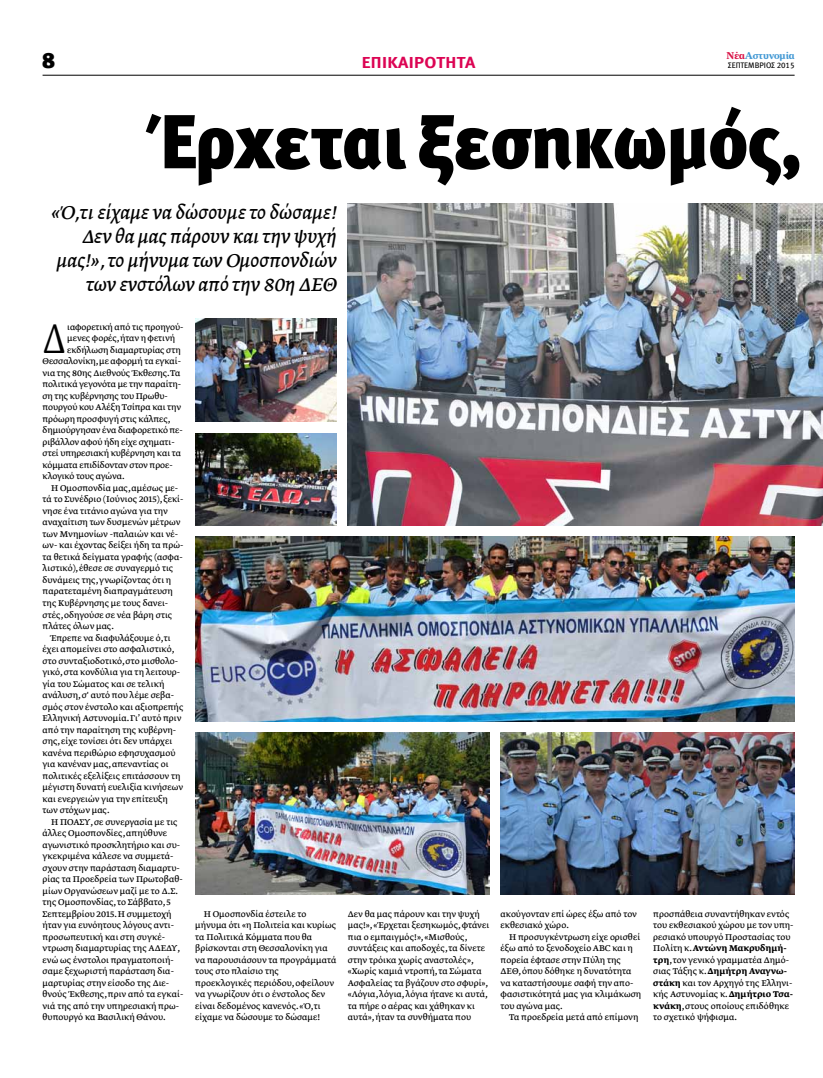
<style>
.page{position:relative;width:823px;height:1078px;background:#fff}
.page>*{position:absolute;margin:0;border:0;box-sizing:border-box;transform-origin:0 0}
.t1{font:76.2px "Meta Black Greek LF";letter-spacing:-.01em;color:#000}
.t2{font:49.5px "Greta Text GR Light Min";color:#000;scale:.8 1}
.t3{font:22px/24px "Greta Text GR Regular Ita Min";color:#000;text-align:right}
.t4{font:22px "Meta Black Greek LF";color:#000}
.t5{font:16px "Meta Bold Greek LF";letter-spacing:.02em;color:#dc0453;scale:1.1 1}
.t6{font:10px/11.5px "Greta Text GR Regular Min";color:#000}
.t7{font:700 10px "Farnham Dis Zou GR";color:#4198d4}
.t8{font:8px "Meta Book Greek LF";color:#000}
.s1{color:#d91448}
.s2{font-family:"Greta Text GR Bold Min"}
</style>
<div class="page">
<hr style="left:43px;top:75px;width:751px;height:1px;background:#000">
<img style="left:348px;top:204px;width:474px;height:321px">
<img style="left:195px;top:537px;width:599px;height:184px">
<img style="left:500px;top:732px;width:294px;height:162px">
<img style="left:195px;top:732px;width:294px;height:162px">
<img style="left:195px;top:318px;width:141px;height:104px">
<img style="left:195px;top:433px;width:141px;height:92px">
<p class="t4" style="left:43px;top:47px;width:14px">8</p>
<p class="t7" style="left:726px;top:49px;width:69px"><span class="s1">Νέα</span>Αστυνομία</p>
<p class="t5" style="left:362px;top:53px;width:104px">επικαιροτητα</p>
<p class="t8" style="left:727px;top:61px;width:68px">σεπτεμβριοσ 2015</p>
<p class="t1" style="left:160px;top:98px;width:643px">Έρχεται ξεσηκωμός,</p>
<p class="t3" style="left:51px;top:201px;width:287px">«Ό,τι είχαμε να δώσουμε το δώσαμε!<br>Δεν θα μας πάρουν και την ψυχή μας!», το μήνυμα των Ομοσπονδιών των ενστόλων από την 80η ΔΕΘ</p>
<p class="t2" style="left:43px;top:315px;width:31px">Δ</p>
<p class="t6" style="left:67px;top:321px;width:118px">ιαφορετική από τις προηγού-</p>
<p class="t6" style="left:67px;top:333px;width:109px">μενες φορές,ήταν η φετινή</p>
<p class="t6" style="left:67px;top:344px;width:115px">εκδήλωση διαμαρτυρίας στη</p>
<p class="t6" style="left:43px;top:356px;width:140px">Θεσσαλονίκη,με αφορμή τα εγκαί-</p>
<p class="t6" style="left:43px;top:367px;width:139px">νια της 80ης Διεθνούς Έκθεσης.Τα</p>
<p class="t6" style="left:43px;top:379px;width:140px">πολιτικά γεγονότα με την παραίτη-</p>
<p class="t6" style="left:43px;top:390px;width:127px">ση της κυβέρνησης του Πρωθυ-</p>
<p class="t6" style="left:43px;top:402px;width:140px">πουργού κου Αλέξη Τσίπρα και την</p>
<p class="t6" style="left:43px;top:413px;width:129px">πρόωρη προσφυγή στις κάλπες,</p>
<p class="t6" style="left:43px;top:425px;width:142px">δημιούργησαν ένα διαφορετικό πε-</p>
<p class="t6" style="left:43px;top:436px;width:133px">ριβάλλον αφού ήδη είχε σχηματι-</p>
<p class="t6" style="left:43px;top:448px;width:140px">στεί υπηρεσιακή κυβέρνηση και τα</p>
<p class="t6" style="left:43px;top:459px;width:132px">κόμματα επιδίδονταν στον προε-</p>
<p class="t6" style="left:43px;top:471px;width:84px">κλογικό τους αγώνα.</p>
<p class="t6" style="left:51px;top:482px;width:129px">Η Ομοσπονδία μας, αμέσως με-</p>
<p class="t6" style="left:43px;top:494px;width:142px">τά το Συνέδριο (Ιούνιος 2015), ξεκί-</p>
<p class="t6" style="left:43px;top:505px;width:127px">νησε ένα τιτάνιο αγώνα για την</p>
<p class="t6" style="left:43px;top:517px;width:139px">αναχαίτιση των δυσμενών μέτρων</p>
<p class="t6" style="left:43px;top:528px;width:137px">των Μνημονίων -παλαιών και νέ-</p>
<p class="t6" style="left:43px;top:540px;width:142px">ων- και έχοντας δείξει ήδη τα πρώ-</p>
<p class="t6" style="left:43px;top:551px;width:142px">τα θετικά δείγματα γραφής (ασφα-</p>
<p class="t6" style="left:43px;top:563px;width:132px">λιστικό),έθεσε σε συναγερμό τις</p>
<p class="t6" style="left:43px;top:574px;width:130px">δυνάμεις της, γνωρίζοντας ότι η</p>
<p class="t6" style="left:43px;top:586px;width:132px">παρατεταμένη διαπραγμάτευση</p>
<p class="t6" style="left:43px;top:597px;width:127px">της Κυβέρνησης με τους δανει-</p>
<p class="t6" style="left:43px;top:609px;width:131px">στές, οδηγούσε σε νέα βάρη στις</p>
<p class="t6" style="left:43px;top:620px;width:73px">πλάτες όλων μας.</p>
<p class="t6" style="left:51px;top:632px;width:121px">Έπρεπε να διαφυλάξουμε ό,τι</p>
<p class="t6" style="left:43px;top:643px;width:133px">έχει απομείνει στο ασφαλιστικό,</p>
<p class="t6" style="left:43px;top:655px;width:137px">στο συνταξιοδοτικό, στο μισθολο-</p>
<p class="t6" style="left:43px;top:666px;width:139px">γικό, στα κονδύλια για τη λειτουρ-</p>
<p class="t6" style="left:43px;top:678px;width:123px">γία του Σώματος και σε τελική</p>
<p class="t6" style="left:43px;top:689px;width:133px">ανάλυση, σ' αυτό που λέμε σεβα-</p>
<p class="t6" style="left:43px;top:701px;width:142px">σμός στον ένστολο και αξιοπρεπής</p>
<p class="t6" style="left:43px;top:712px;width:140px">Ελληνική Αστυνομία. Γι’ αυτό πριν</p>
<p class="t6" style="left:43px;top:724px;width:135px">από την παραίτηση της κυβέρνη-</p>
<p class="t6" style="left:43px;top:735px;width:131px">σης, είχε τονίσει ότι δεν υπάρχει</p>
<p class="t6" style="left:43px;top:747px;width:134px">κανένα περιθώριο εφησυχασμού</p>
<p class="t6" style="left:43px;top:758px;width:127px">για κανέναν μας, απεναντίας οι</p>
<p class="t6" style="left:43px;top:770px;width:139px">πολιτικές εξελίξεις επιτάσσουν τη</p>
<p class="t6" style="left:43px;top:781px;width:142px">μέγιστη δυνατή ευελιξία κινήσεων</p>
<p class="t6" style="left:43px;top:793px;width:127px">και ενεργειών για την επίτευξη</p>
<p class="t6" style="left:43px;top:804px;width:69px">των στόχων μας.</p>
<p class="t6" style="left:51px;top:816px;width:128px">Η ΠΟΑΣΥ, σε συνεργασία με τις</p>
<p class="t6" style="left:43px;top:827px;width:126px">άλλες Ομοσπονδίες, απηύθυνε</p>
<p class="t6" style="left:43px;top:839px;width:139px">αγωνιστικό προσκλητήριο και συ-</p>
<p class="t6" style="left:43px;top:850px;width:132px">γκεκριμένα κάλεσε να συμμετά-</p>
<p class="t6" style="left:43px;top:862px;width:139px">σχουν στην παράσταση διαμαρτυ-</p>
<p class="t6" style="left:43px;top:873px;width:142px">ρίας τα Προεδρεία των Πρωτοβαθ-</p>
<p class="t6" style="left:43px;top:885px;width:137px">μίων Οργανώσεων μαζί με το Δ.Σ.</p>
<p class="t6" style="left:43px;top:896px;width:129px">της Ομοσπονδίας, το Σάββατο, 5</p>
<p class="t6" style="left:43px;top:908px;width:130px">Σεπτεμβρίου 2015. Η συμμετοχή</p>
<p class="t6" style="left:43px;top:919px;width:133px">ήταν για ευνόητους λόγους αντι-</p>
<p class="t6" style="left:43px;top:931px;width:124px">προσωπευτική και στη συγκέ-</p>
<p class="t6" style="left:43px;top:942px;width:139px">ντρωση διαμαρτυρίας της ΑΔΕΔΥ,</p>
<p class="t6" style="left:43px;top:954px;width:133px">ενώ ως ένστολοι πραγματοποιή-</p>
<p class="t6" style="left:43px;top:965px;width:133px">σαμε ξεχωριστή παράσταση δια-</p>
<p class="t6" style="left:43px;top:977px;width:128px">μαρτυρίας στην είσοδο της Διε-</p>
<p class="t6" style="left:43px;top:988px;width:142px">θνούς Έκθεσης, πριν από τα εγκαί-</p>
<p class="t6" style="left:43px;top:1000px;width:138px">νιά της από την υπηρεσιακή πρω-</p>
<p class="t6" style="left:43px;top:1011px;width:125px">θυπουργό κα Βασιλική Θάνου.</p>
<p class="t6" style="left:195px;top:908px;width:143px;text-indent:8px">Η Ομοσπονδία έστειλε το μήνυμα ότι «η Πολιτεία και κυρίως τα Πολιτικά Κόμματα που θα βρίσκονται στη Θεσσαλονίκη για να παρουσιάσουν τα προγράμματά τους στο πλαίσιο της προεκλογικές περιόδου, οφείλουν να γνωρίζουν ότι ο ένστολος δεν είναι δεδομένος κανενός. «Ό,τι είχαμε να δώσουμε το δώσαμε!</p>
<p class="t6" style="left:348px;top:908px;width:143px">Δεν θα μας πάρουν και την ψυχή μας!», «Έρχεται ξεσηκωμός, φτάνει πια ο εμπαιγμός!», «Μισθούς, συντάξεις και αποδοχές, τα δίνετε στην τρόικα χωρίς αναστολές», «Χωρίς καμιά ντροπή, τα Σώματα<br>Ασφαλείας τα βγάζουν στο σφυρί», «Λόγια, λόγια, λόγια ήτανε κι αυτά, τα πήρε ο αέρας και χάθηκαν κι αυτά», ήταν τα συνθήματα που</p>
<p class="t6" style="left:500px;top:908px;width:138px">ακούγονταν επί ώρες έξω από τον</p>
<p class="t6" style="left:500px;top:919px;width:70px">εκθεσιακό χώρο.</p>
<p class="t6" style="left:509px;top:931px;width:132px">Η προσυγκέντρωση είχε ορισθεί</p>
<p class="t6" style="left:500px;top:942px;width:134px">έξω από το ξενοδοχείο ABC και η</p>
<p class="t6" style="left:500px;top:954px;width:122px">πορεία έφτασε στην Πύλη της</p>
<p class="t6" style="left:500px;top:965px;width:132px">ΔΕΘ, όπου δόθηκε η δυνατότητα</p>
<p class="t6" style="left:500px;top:977px;width:134px">να καταστήσουμε σαφή την απο-</p>
<p class="t6" style="left:500px;top:988px;width:142px">φασιστικότητά μας για κλιμάκωση</p>
<p class="t6" style="left:500px;top:1000px;width:64px">του αγώνα μας.</p>
<p class="t6" style="left:509px;top:1011px;width:131px">Τα προεδρεία μετά από επίμονη</p>
<p class="t6" style="left:653px;top:908px;width:142px">προσπάθεια συναντήθηκαν εντός του εκθεσιακού χώρου με τον υπη&shy;ρεσιακό υπουργό Προστασίας του<br>Πολίτη κ. <span class="s2">Αντώνη Μακρυδημή&shy;τρη</span>, τον γενικό γραμματέα Δημό&shy;σιας Τάξης κ. <span class="s2">Δημήτρη Αναγνω&shy;στάκη</span> και τον Αρχηγό της Ελληνι&shy;κής Αστυνομίας κ. <span class="s2">Δημήτριο Τσα&shy;κνάκη</span>, στους οποίους επιδόθηκε το σχετικό ψήφισμα.</p>
</div>
